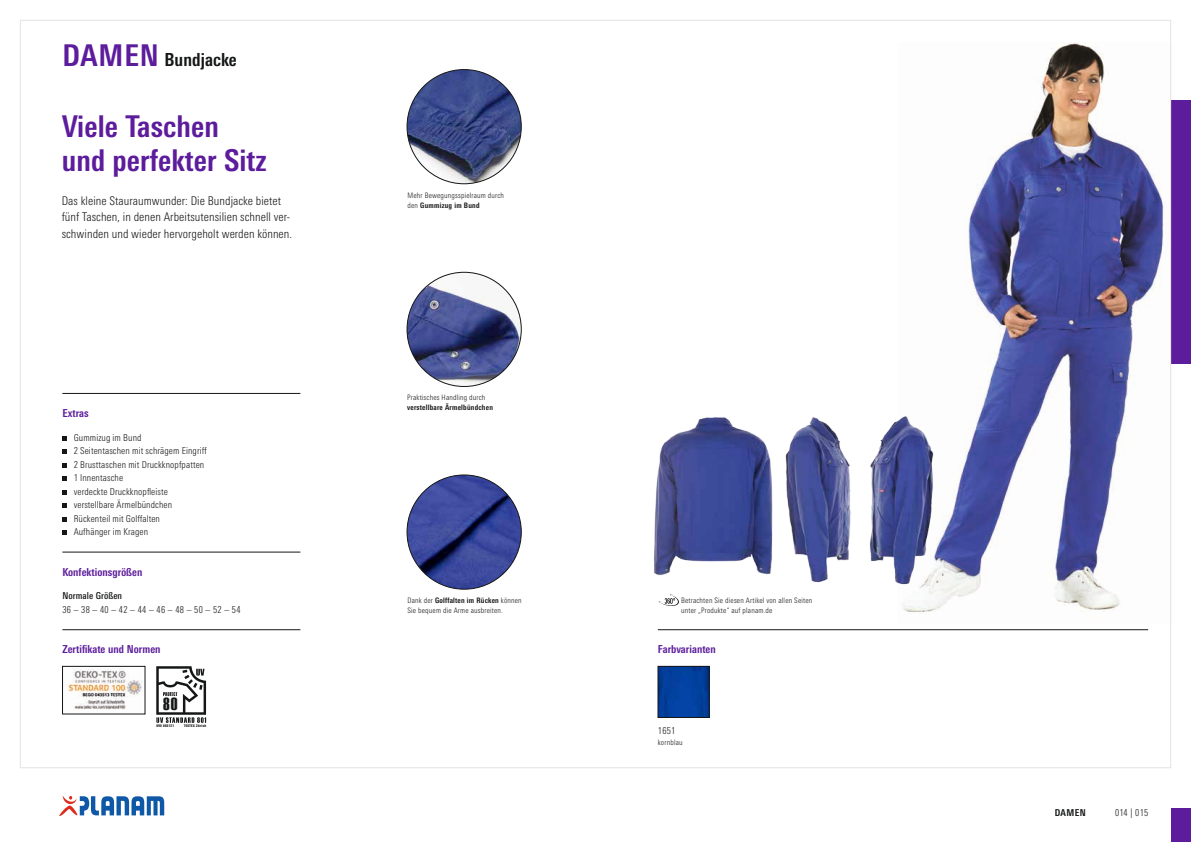
<style>
.page{position:relative;width:1191px;height:842px;background:#fff}
.page>*{position:absolute;margin:0;border:0;box-sizing:border-box;transform-origin:0 0}
.t1{font:700 condensed 30px/33.8px "Univers Next Pro";letter-spacing:.005em;color:#5c1c9c}
.t2{font:700 condensed 18px "Univers Next Pro";letter-spacing:.005em;color:#151616}
.t3{font:17.4px "Haettenschweiler";color:#151616}
.t4{font:300 condensed 12px/16.9px "Univers Next Pro";letter-spacing:.005em;color:#151616}
.t5{font:700 condensed 11px "Univers Next Pro";letter-spacing:.005em;color:#5c1c9c}
.t6{font:300 condensed 9.5px "Univers Next Pro";letter-spacing:.01em;color:#151616}
.t7{font:300 condensed 9.5px "Univers Next Pro";letter-spacing:.035em;color:#151616}
.t8{font:500 condensed 9.5px "Univers Next Pro";letter-spacing:.01em;color:#151616}
.t9{font:700 condensed 9.5px "Univers Next Pro";letter-spacing:.04em;color:#151616}
.t10{font:300 condensed 7.5px/10.1px "Univers Next Pro";letter-spacing:.025em;color:#151616}
.t11{font:700 condensed 7.5px "Univers Next Pro";letter-spacing:.03em;color:#151616}
.t12{font:3.2px "Swiss 921 BT Regular A";letter-spacing:.1em;color:#151616}
.t13{font:3.2px "Swiss 921 BT Regular A";letter-spacing:.07em;color:#151616}
.s1{font-size:30px;color:#5c1c9c}
.s2{font-weight:700}
</style>
<div class="page">
<img style="left:785px;top:417px;width:60px;height:166px">
<img style="left:654px;top:417px;width:119px;height:159px">
<img style="left:903px;top:43px;width:270px;height:569px">
<img style="left:660px;top:668px;width:47px;height:48px">
<div style="left:658px;top:666px;width:51px;height:52px;border:1px solid #151616"></div>
<img style="left:845px;top:413px;width:96px;height:188px">
<div style="left:1171px;top:100px;width:20px;height:263px;background:#5c1c9c"></div>
<div style="left:1171px;top:808px;width:20px;height:34px;background:#5c1c9c"></div>
<hr style="left:62px;top:393px;width:238px;height:1px;background:#151616">
<hr style="left:62px;top:552px;width:238px;height:1px;background:#151616">
<hr style="left:62px;top:629px;width:238px;height:1px;background:#151616">
<svg style="left:62px;top:436px;width:5px;height:5px"></svg>
<svg style="left:62px;top:449px;width:5px;height:5px"></svg>
<svg style="left:62px;top:463px;width:5px;height:5px"></svg>
<svg style="left:62px;top:476px;width:5px;height:5px"></svg>
<svg style="left:62px;top:490px;width:5px;height:5px"></svg>
<svg style="left:62px;top:503px;width:5px;height:5px"></svg>
<svg style="left:62px;top:517px;width:5px;height:5px"></svg>
<svg style="left:62px;top:530px;width:5px;height:5px"></svg>
<img style="left:67px;top:669px;width:75px;height:41px">
<div style="left:62px;top:666px;width:83px;height:48px;border:1px solid #151616"></div>
<svg style="left:156px;top:666px;width:50px;height:57px"></svg>
<img style="left:407px;top:475px;width:114px;height:114px;border-radius:57px">
<img style="left:407px;top:70px;width:114px;height:114px;border-radius:57px">
<img style="left:407px;top:272px;width:114px;height:114px;border-radius:57px">
<svg style="left:658px;top:594px;width:21px;height:12px"></svg>
<svg style="left:59px;top:795px;width:105px;height:21px"></svg>
<hr style="left:658px;top:629px;width:490px;height:1px;background:#151616">
<h2 class="t2" style="left:62px;top:49px;width:176px"><span class="s1">DAMEN</span> Bundjacke</h2>
<h1 class="t1" style="left:62px;top:109px;width:207px">Viele Taschen und perfekter Sitz</h1>
<h3 class="t4" style="left:62px;top:192px;width:232px">Das kleine Stauraumwunder: Die Bundjacke bietet fünf Taschen, in denen Arbeitsutensilien schnell ver&shy;schwinden und wieder hervorgeholt werden können.</h3>
<h3 class="t5" style="left:62px;top:407px;width:28px">Extras</h3>
<p class="t6" style="left:74px;top:432px;width:69px">Gummizug im Bund</p>
<p class="t6" style="left:74px;top:445px;width:135px">2 Seitentaschen mit schrägem Eingriff</p>
<p class="t6" style="left:74px;top:459px;width:132px">2 Brusttaschen mit Druckknopfpatten</p>
<p class="t6" style="left:74px;top:472px;width:51px">1 Innentasche</p>
<p class="t6" style="left:74px;top:486px;width:96px">verdeckte Druckknopfleiste</p>
<p class="t6" style="left:74px;top:499px;width:100px">verstellbare Ärmelbündchen</p>
<p class="t6" style="left:67px;top:513px;width:94px">Rückenteil mit Golffalten</p>
<p class="t6" style="left:74px;top:526px;width:76px">Aufhänger im Kragen</p>
<h3 class="t5" style="left:62px;top:565px;width:81px">Konfektionsgrößen</h3>
<p class="t8" style="left:62px;top:590px;width:61px">Normale Größen</p>
<p class="t7" style="left:62px;top:604px;width:180px">36 – 38 – 40 – 42 – 44 – 46 – 48 – 50 – 52 – 54</p>
<h3 class="t5" style="left:62px;top:643px;width:100px">Zertifikate und Normen</h3>
<h3 class="t3" style="left:163px;top:694px;width:16px">80</h3>
<p class="t13" style="left:156px;top:724px;width:19px">UVS 065121</p>
<p class="t12" style="left:184px;top:724px;width:24px">TESTEX Zürich</p>
<p class="t10" style="left:407px;top:190px;width:98px">Mehr Bewegungsspielraum durch den <span class="s2">Gummizug im Bund</span></p>
<p class="t10" style="left:407px;top:393px;width:80px">Praktisches Handling durch</p>
<p class="t11" style="left:407px;top:403px;width:87px">verstellbare Ärmelbündchen</p>
<p class="t10" style="left:407px;top:595px;width:116px">Dank der <span class="s2">Golffalten im Rücken</span> können<br>Sie bequem die Arme ausbreiten.</p>
<p class="t10" style="left:681px;top:595px;width:133px">Betrachten Sie diesen Artikel von allen Seiten unter „Produkte“ auf planam.de</p>
<h3 class="t5" style="left:658px;top:643px;width:59px">Farbvarianten</h3>
<p class="t6" style="left:658px;top:726px;width:19px">1651</p>
<p class="t10" style="left:658px;top:737px;width:26px">kornblau</p>
<p class="t9" style="left:1054px;top:806px;width:32px">Damen</p>
<p class="t6" style="left:1115px;top:807px;width:35px">014 | 015</p>
</div>
